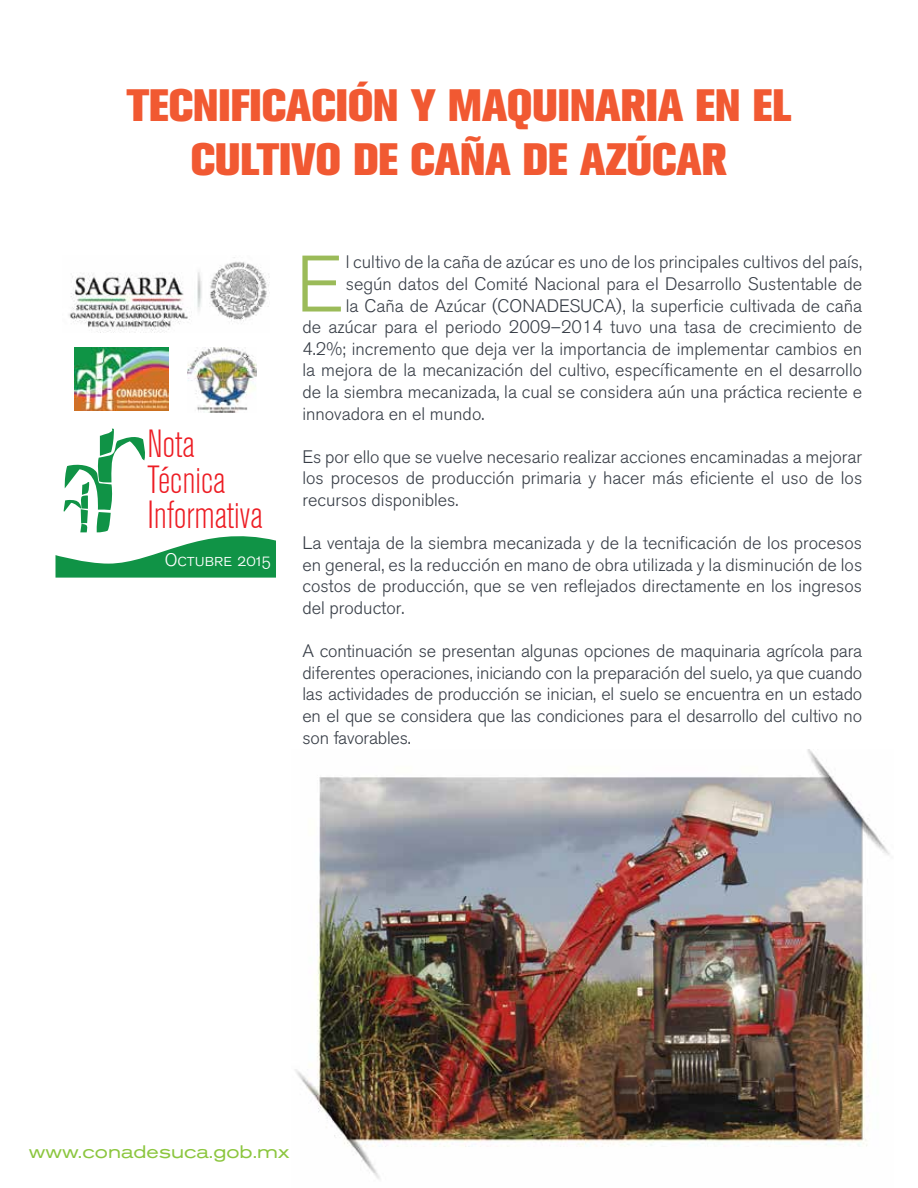
<style>
.page{position:relative;width:918px;height:1188px;background:#fff}
.page>*{position:absolute;margin:0;border:0;box-sizing:border-box;transform-origin:0 0}
.t1{font:300 79.2px "Akzidenz Grotesk BQ";color:#9bbb59}
.t2{font:800 45px/54px "Akzidenz Grotesk BQ";color:#f15932;text-align:center}
.t3{font:300 condensed 38.85px/35.5px "Akzidenz Grotesk BQ";color:#ed1d24}
.t4{font:300 18px/21.6px "Akzidenz Grotesk BQ";color:#383e47;text-align:justify}
.t5{font:expanded 18px "Akzidenz Grotesk BQ";color:#8cc63f}
.t6{font:18px "Akzidenz Grotesk BQ Light SC";color:#fff}
</style>
<div class="page">
<img style="left:295px;top:749px;width:595px;height:430px">
<img style="left:188px;top:348px;width:69px;height:64px">
<img style="left:75px;top:348px;width:94px;height:63px">
<img style="left:68px;top:257px;width:201px;height:75px">
<svg style="left:56px;top:429px;width:220px;height:149px"></svg>
<h2 class="t2" style="left:127px;top:79px;width:666px">TECNIFICACIÓN Y MAQUINARIA EN EL<br>CULTIVO DE CAÑA DE AZÚCAR</h2>
<h3 class="t3" style="left:147px;top:427px;width:117px">Nota<br>Técnica<br>Informativa</h3>
<p class="t6" style="left:165px;top:550px;width:108px">Octubre 2015</p>
<h1 class="t1" style="left:296px;top:240px;width:49px">E</h1>
<p class="t4" style="left:346px;top:252px;width:518px">l cultivo de la caña de azúcar es uno de los principales cultivos del país,</p>
<p class="t4" style="left:346px;top:273px;width:518px">según datos del Comité Nacional para el Desarrollo Sustentable de</p>
<p class="t4" style="left:346px;top:295px;width:518px">la Caña de Azúcar (CONADESUCA), la superficie cultivada de caña</p>
<p class="t4" style="left:302px;top:316px;width:561px">de azúcar para el periodo 2009–2014 tuvo una tasa de crecimiento de</p>
<p class="t4" style="left:302px;top:338px;width:561px">4.2%; incremento que deja ver la importancia de implementar cambios en</p>
<p class="t4" style="left:302px;top:360px;width:561px">la mejora de la mecanización del cultivo, específicamente en el desarrollo</p>
<p class="t4" style="left:302px;top:381px;width:561px">de la siembra mecanizada, la cual se considera aún una práctica reciente e</p>
<p class="t4" style="left:302px;top:403px;width:183px">innovadora en el mundo.</p>
<p class="t4" style="left:302px;top:446px;width:561px">Es por ello que se vuelve necesario realizar acciones encaminadas a mejorar los procesos de producción primaria y hacer más eficiente el uso de los recursos disponibles.</p>
<p class="t4" style="left:302px;top:532px;width:561px">La ventaja de la siembra mecanizada y de la tecnificación de los procesos en general, es la reducción en mano de obra utilizada y la disminución de los costos de producción, que se ven reflejados directamente en los ingresos del productor.</p>
<p class="t4" style="left:302px;top:640px;width:561px">A continuación se presentan algunas opciones de maquinaria agrícola para diferentes operaciones, iniciando con la preparación del suelo, ya que cuando las actividades de producción se inician, el suelo se encuentra en un estado en el que se considera que las condiciones para el desarrollo del cultivo no son favorables.</p>
<p class="t5" style="left:29px;top:1142px;width:262px">www.conadesuca.gob.mx</p>
</div>
